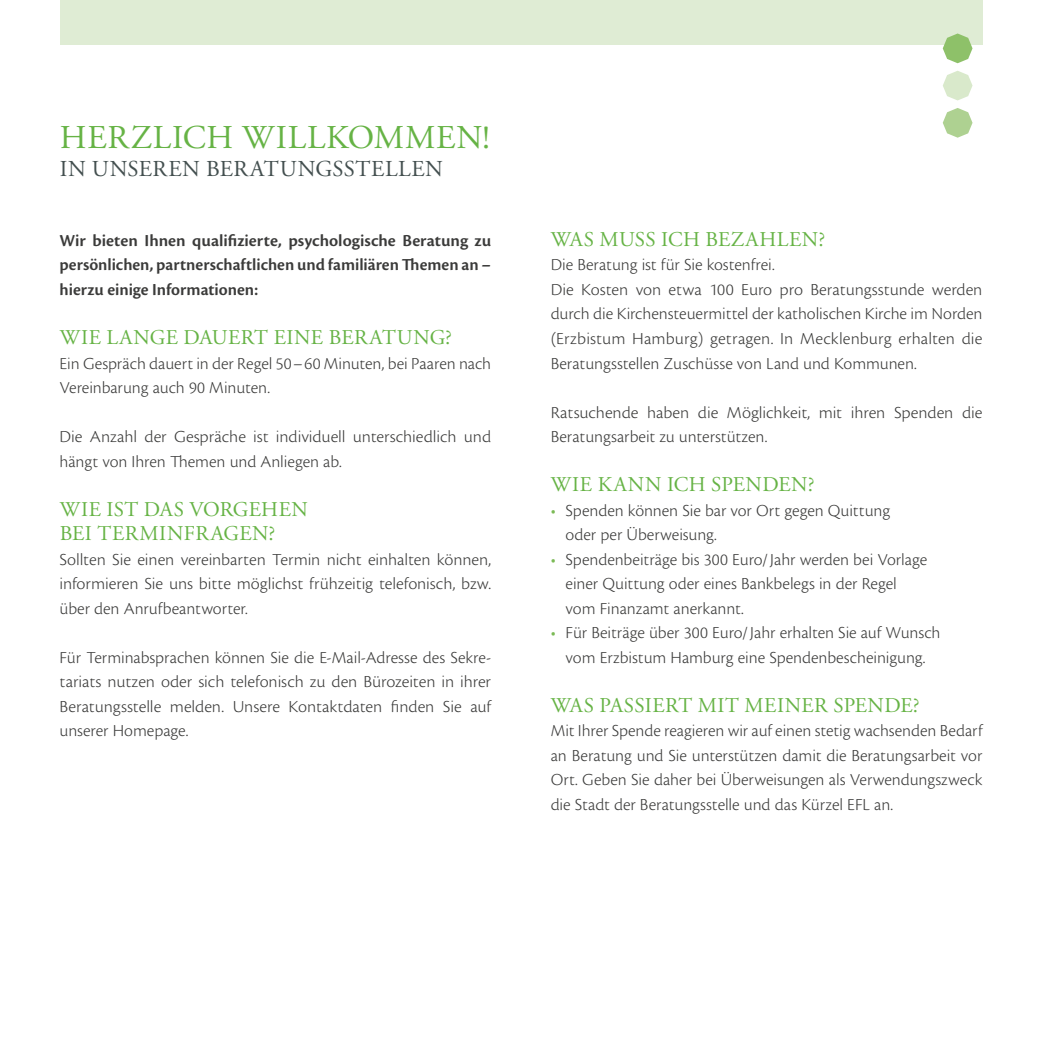
<style>
.page{position:relative;width:1042px;height:1042px;background:#fff}
.page>*{position:absolute;margin:0;border:0;box-sizing:border-box;transform-origin:0 0}
.t1{font:33.25px "Adobe Garamond Pro";letter-spacing:.02em;color:#66b345}
.t2{font:22.75px "Adobe Garamond Pro";letter-spacing:.02em;color:#434f4f}
.t3{font:21px/24.5px "Adobe Garamond Pro";letter-spacing:.02em;color:#66b345}
.t4{font:17.5px/24.5px "Cronos Pro Lt Capt";letter-spacing:-.005em;color:#3b3b3a}
.t5{font:600 17.5px/24.5px "Cronos Pro";color:#3b3b3a;text-align:justify}
.s1{color:#7bba56}
</style>
<div class="page">
<div style="left:60px;top:0;width:922px;height:45px;background:#dfecd4"></div>
<svg style="left:943px;top:71px;width:29px;height:29px"></svg>
<svg style="left:943px;top:33px;width:29px;height:30px"></svg>
<svg style="left:943px;top:108px;width:29px;height:30px"></svg>
<h1 class="t1" style="left:60px;top:117px;width:432px">HERZLICH WILLKOMMEN!</h1>
<h2 class="t2" style="left:60px;top:155px;width:385px">IN UNSEREN BERATUNGSSTELLEN</h2>
<p class="t5" style="left:60px;top:228px;width:433px">Wir bieten Ihnen qualifizierte, psychologische Beratung zu persönlichen, partnerschaftlichen und familiären Themen an – hierzu einige Informationen:</p>
<p class="t3" style="left:60px;top:326px;width:394px">WIE LANGE DAUERT EINE BERATUNG?</p>
<p class="t4" style="left:60px;top:351px;width:433px">Ein Gespräch dauert in der Regel 50–60 Minuten, bei Paaren nach<br>Vereinbarung auch 90 Minuten.</p>
<p class="t4" style="left:60px;top:424px;width:433px">Die Anzahl der Gespräche ist individuell unterschiedlich und hängt von Ihren Themen und Anliegen ab.</p>
<p class="t3" style="left:60px;top:497px;width:250px">WIE IST DAS VORGEHEN<br>BEI TERMINFRAGEN?</p>
<p class="t4" style="left:60px;top:547px;width:433px;text-align:justify">Sollten Sie einen vereinbarten Termin nicht einhalten können, informieren Sie uns bitte möglichst frühzeitig telefonisch, bzw. über den Anrufbeantworter.</p>
<p class="t4" style="left:60px;top:645px;width:433px;text-align:justify">Für Terminabsprachen können Sie die E-Mail-Adresse des Sekre&shy;tariats nutzen oder sich telefonisch zu den Bürozeiten in ihrer Beratungsstelle melden. Unsere Kontaktdaten finden Sie auf unserer Homepage.</p>
<p class="t3" style="left:551px;top:228px;width:276px">WAS MUSS ICH BEZAHLEN?</p>
<p class="t4" style="left:551px;top:253px;width:433px">Die Beratung ist für Sie kostenfrei.<br>Die Kosten von etwa 100 Euro pro Beratungsstunde werden durch die Kirchensteuermittel der katholischen Kirche im Norden (Erzbistum Hamburg) getragen. In Mecklenburg erhalten die Beratungsstellen Zuschüsse von Land und Kommunen.</p>
<p class="t4" style="left:551px;top:400px;width:433px">Ratsuchende haben die Möglichkeit, mit ihren Spenden die<br>Beratungsarbeit zu unterstützen.</p>
<p class="t3" style="left:551px;top:473px;width:265px">WIE KANN ICH SPENDEN?</p>
<p class="t4" style="left:566px;top:498px;width:326px;text-indent:-15px"><span class="s1">•</span> Spenden können Sie bar vor Ort gegen Quittung oder per Überweisung.</p>
<p class="t4" style="left:566px;top:547px;width:363px;text-indent:-15px"><span class="s1">•</span> Spendenbeiträge bis 300 Euro/Jahr werden bei Vorlage einer Quittung oder eines Bankbelegs in der Regel vom Finanzamt anerkannt.</p>
<p class="t4" style="left:551px;top:620px;width:391px;text-align:center"><span class="s1">•</span> Für Beiträge über 300 Euro/Jahr erhalten Sie auf Wunsch vom Erzbistum Hamburg eine Spendenbescheinigung.</p>
<p class="t3" style="left:551px;top:693px;width:370px">WAS PASSIERT MIT MEINER SPENDE?</p>
<p class="t4" style="left:551px;top:718px;width:433px;text-align:justify">Mit Ihrer Spende reagieren wir auf einen stetig wachsenden Bedarf an Beratung und Sie unterstützen damit die Beratungsarbeit vor Ort. Geben Sie daher bei Überweisungen als Verwendungszweck die Stadt der Beratungsstelle und das Kürzel EFL an.</p>
</div>
